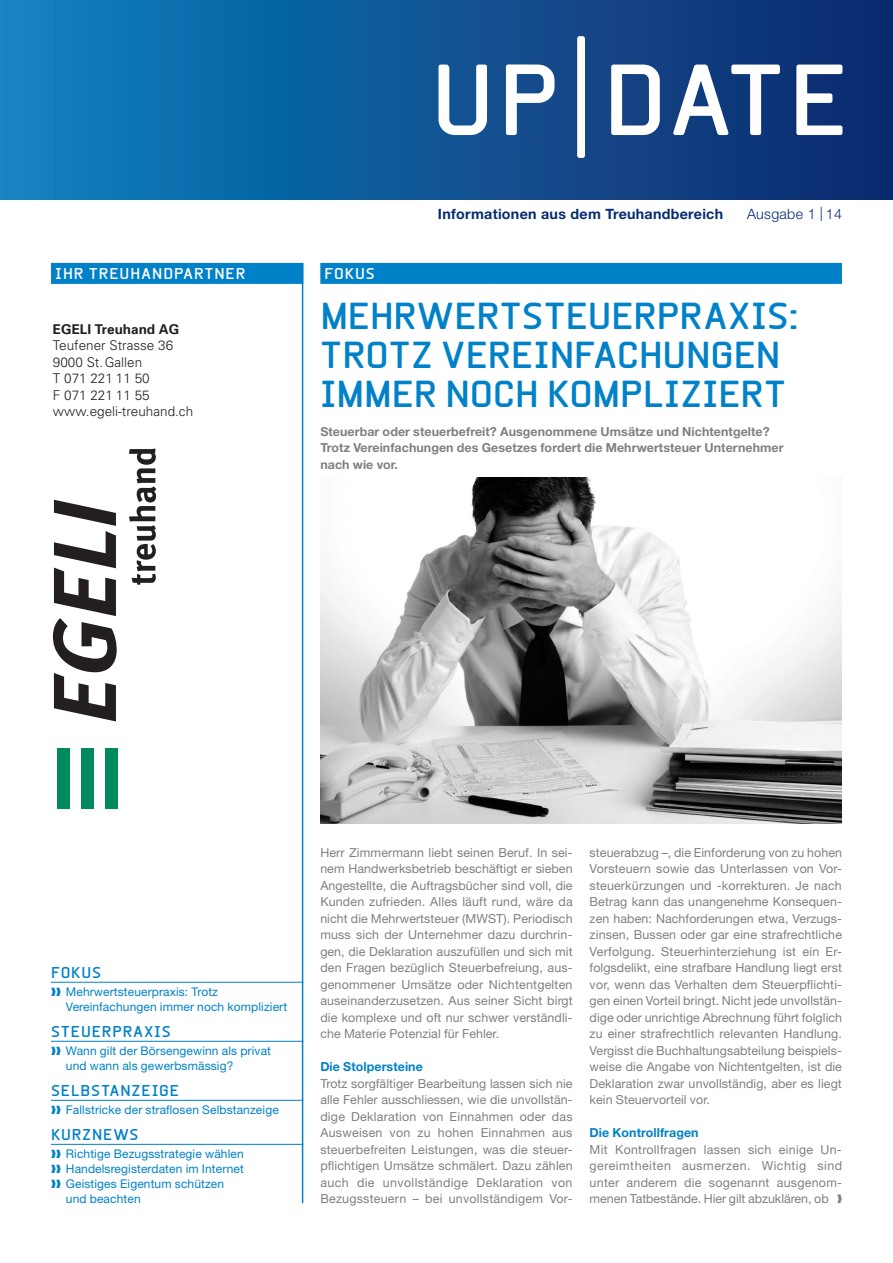
<style>
.page{position:relative;width:893px;height:1263px;background:#fff}
.page>*{position:absolute;margin:0;border:0;box-sizing:border-box;transform-origin:0 0}
.t1{font:700 36px/39px "Beta Sans";letter-spacing:-.005em;color:#0081c8}
.t2{font:700 15px "Beta Sans";letter-spacing:.06em;color:#0081c8}
.t3{font:700 15px "Beta Sans";letter-spacing:.06em;color:#fff}
.t4{font:700 14.25px "Helvetica Neue LT Std";letter-spacing:.02em;color:#052d6f}
.t5{font:300 14.25px "Helvetica Neue LT Std";letter-spacing:.02em;color:#052d6f}
.t6{font:300 13.5px/16.5px "Univers";color:#231f20}
.t7{font:700 13.5px "Univers";color:#231f20}
.t8{font:12.45px/16.5px "Helvetica Neue LT Std";letter-spacing:.02em;color:#808083;text-align:justify}
.t9{font:700 12.45px/16.5px "Helvetica Neue LT Std";letter-spacing:.005em;color:#808083}
.t10{font:700 12.45px "Helvetica Neue LT Std";letter-spacing:.005em;color:#0081c8}
.t11{font:12px/15px "Helvetica Neue LT Std";letter-spacing:.01em;color:#0081c8}
</style>
<div class="page">
<div style="left:0;top:0;width:893px;height:200px;background:linear-gradient(to right,#0f82c0,#0e286b)"></div>
<svg style="left:438px;top:36px;width:404px;height:122px"></svg>
<img style="left:320px;top:477px;width:522px;height:346px">
<hr style="left:51px;top:982px;width:252px;height:1px;background:#0081c8">
<hr style="left:51px;top:1041px;width:252px;height:1px;background:#0081c8">
<hr style="left:51px;top:1100px;width:252px;height:1px;background:#0081c8">
<hr style="left:51px;top:1144px;width:252px;height:1px;background:#0081c8">
<div style="left:320px;top:263px;width:522px;height:21px;background:#0081c8"></div>
<div style="left:51px;top:263px;width:252px;height:21px;background:#0081c8"></div>
<hr style="left:302px;top:263px;width:1px;height:940px;background:#0081c8">
<svg style="left:53px;top:500px;width:64px;height:221px"></svg>
<svg style="left:129px;top:448px;width:27px;height:137px"></svg>
<div style="left:106px;top:748px;width:12px;height:61px;background:#008a5e"></div>
<div style="left:81px;top:748px;width:13px;height:61px;background:#008a5e"></div>
<div style="left:57px;top:748px;width:13px;height:61px;background:#008a5e"></div>
<p class="t3" style="left:55px;top:265px;width:55px">IHR TREU</p>
<p class="t3" style="left:130px;top:265px;width:95px">HANDPARTNER</p>
<p class="t3" style="left:325px;top:265px;width:21px">FOKUS</p>
<p class="t4" style="left:438px;top:205px;width:287px">Informationen aus dem Treuhandbereich</p>
<p class="t5" style="left:747px;top:205px;width:96px">Ausgabe 1 | 14</p>
<p class="t7" style="left:53px;top:324px;width:128px">EGELI Treuhand AG</p>
<p class="t6" style="left:53px;top:339px;width:142px">Teufener Strasse 36<br>9000 St.Gallen<br>T 071 221 11 50<br>F 071 221 11 55 www.egeli-treuhand.ch</p>
<h1 class="t1" style="left:320px;top:296px;width:100px">MEHRWER</h1>
<h1 class="t1" style="left:500px;top:296px;width:89px">TSTEUER</h1>
<h1 class="t1" style="left:657px;top:296px;width:143px">PRAXIS:</h1>
<h1 class="t1" style="left:320px;top:335px;width:23px">TRO</h1>
<h1 class="t1" style="left:389px;top:335px;width:99px">TZ VERE</h1>
<h1 class="t1" style="left:320px;top:335px;width:467px;text-indent:213px">INFACHUNGEN<br>IMMER NOCH KOMPLIZIERT</h1>
<p class="t9" style="left:320px;top:423px;width:465px">Steuerbar oder steuerbefreit? Ausgenommene Umsätze und Nichtentgelte?<br>Trotz Vereinfachungen des Gesetzes fordert die Mehrwertsteuer Unternehmer nach wie vor.</p>
<p class="t2" style="left:51px;top:963px;width:52px">FOKUS</p>
<p class="t11" style="left:66px;top:984px;width:223px;text-indent:-15px">❱❱ Mehrwertsteuerpraxis: Trotz<br>Vereinfachungen immer noch kompliziert</p>
<p class="t2" style="left:51px;top:1022px;width:31px">STEUER</p>
<p class="t2" style="left:113px;top:1022px;width:58px">PRAXIS</p>
<p class="t11" style="left:66px;top:1043px;width:207px;text-indent:-15px">❱❱ Wann gilt der Börsengewinn als privat und wann als gewerbsmässig?</p>
<p class="t2" style="left:51px;top:1081px;width:80px">SELBSTANZE</p>
<p class="t2" style="left:152px;top:1081px;width:27px">IGE</p>
<p class="t11" style="left:51px;top:1102px;width:229px">❱❱ Fallstricke der straflosen Selbstanzeige</p>
<p class="t2" style="left:51px;top:1125px;width:89px">KURZNEWS</p>
<p class="t11" style="left:51px;top:1146px;width:194px">❱❱ Richtige Bezugsstrategie wählen</p>
<p class="t11" style="left:51px;top:1161px;width:194px">❱❱ Handelsregisterdaten im Internet</p>
<p class="t11" style="left:51px;top:1176px;width:175px">❱❱ Geistiges Eigentum schützen</p>
<p class="t11" style="left:66px;top:1191px;width:76px">und beachten</p>
<p class="t8" style="left:320px;top:844px;width:254px">Herr Zimmermann liebt seinen Beruf. In sei&shy;nem Handwerksbetrieb beschäftigt er sieben Angestellte, die Auftragsbücher sind voll, die Kunden zufrieden. Alles läuft rund, wäre da nicht die Mehrwertsteuer (MWST). Periodisch muss sich der Unternehmer dazu durchrin&shy;gen, die Deklaration auszufüllen und sich mit den Fragen bezüglich Steuerbefreiung, aus&shy;genommener Umsätze oder Nichtentgelten auseinanderzusetzen. Aus seiner Sicht birgt die komplexe und oft nur schwer verständli&shy;che Materie Potenzial für Fehler.</p>
<p class="t10" style="left:320px;top:1059px;width:104px">Die Stolpersteine</p>
<p class="t8" style="left:320px;top:1075px;width:254px">Trotz sorgfältiger Bearbeitung lassen sich nie alle Fehler ausschliessen, wie die unvollstän&shy;dige Deklaration von Einnahmen oder das Ausweisen von zu hohen Einnahmen aus steuerbefreiten Leistungen, was die steuer&shy;pflichtigen Umsätze schmälert. Dazu zählen auch die unvollständige Deklaration von Bezugssteuern – bei unvollständigem Vor-</p>
<p class="t8" style="left:590px;top:844px;width:254px">steuerabzug –, die Einforderung von zu hohen Vorsteuern sowie das Unterlassen von Vor&shy;steuerkürzungen und -korrekturen. Je nach Betrag kann das unangenehme Konsequen&shy;zen haben: Nachforderungen etwa, Verzugs&shy;zinsen, Bussen oder gar eine strafrechtliche Verfolgung. Steuerhinterziehung ist ein Er&shy;folgsdelikt, eine strafbare Handlung liegt erst vor, wenn das Verhalten dem Steuerpflichti&shy;gen einen Vorteil bringt. Nicht jede unvollstän&shy;dige oder unrichtige Abrechnung führt folglich zu einer strafrechtlich relevanten Handlung.<br>Vergisst die Buchhaltungsabteilung beispiels&shy;weise die Angabe von Nichtentgelten, ist die Deklaration zwar unvollständig, aber es liegt kein Steuervorteil vor.</p>
<p class="t10" style="left:590px;top:1125px;width:111px">Die Kontrollfragen</p>
<p class="t8" style="left:590px;top:1141px;width:254px;text-align:left">Mit Kontrollfragen lassen sich einige Un&shy;gereimtheiten ausmerzen. Wichtig sind unter anderem die sogenannt ausgenom&shy;menen Tatbestände. Hier gilt abzuklären, ob</p>
</div>
